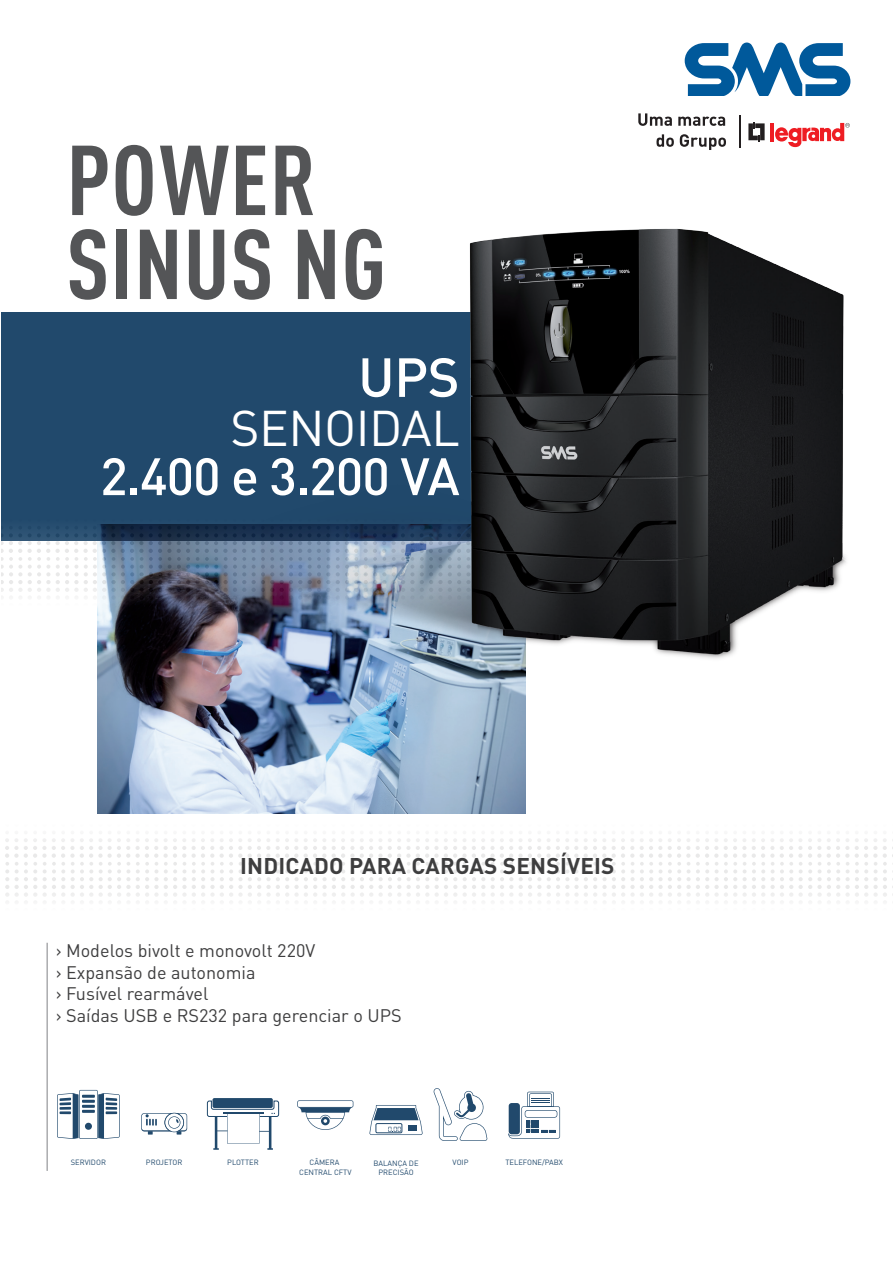
<style>
.page{position:relative;width:893px;height:1263px;background:#fff}
.page>*{position:absolute;margin:0;border:0;box-sizing:border-box;transform-origin:0 0}
.Sottotitolo_50{font:700 condensed 97.5px "DIN Pro";letter-spacing:.01em;color:#545557}
.t1{font:500 54.15px "DIN Pro";color:#fff}
.t2{font:500 51.75px "DIN Pro";letter-spacing:-.02em;color:#fff}
.t3{font:49.5px "DIN Pro";letter-spacing:-.01em;color:#fff}
.t4{font:700 22.5px "DIN Pro";letter-spacing:.01em;color:#3e3e3f}
.t5{font:18px "DIN Pro";color:#3e3e3f}
.t6{font:7.5px "DIN Pro";color:#21496c}
</style>
<div class="page">
<svg style="left:57px;top:1090px;width:63px;height:49px"></svg>
<svg style="left:508px;top:1092px;width:52px;height:47px"></svg>
<svg style="left:297px;top:1100px;width:56px;height:30px"></svg>
<div style="left:212px;top:1098px;width:61px;height:10px;background:#21496c;border-radius:2px"></div>
<svg style="left:207px;top:1100px;width:72px;height:50px"></svg>
<hr style="left:222px;top:1112px;width:41px;height:2px;background:#21496c">
<svg style="left:141px;top:1113px;width:46px;height:21px"></svg>
<svg style="left:433px;top:1088px;width:54px;height:53px"></svg>
<svg style="left:369px;top:1105px;width:54px;height:30px"></svg>
<hr style="left:47px;top:943px;width:1px;height:228px;background:#808285">
<img style="left:98px;top:607px;width:56px;height:206px">
<div style="left:1px;top:312px;width:572px;height:228px;background:#21496c"></div>
<svg style="left:5px;top:838px;width:888px;height:59px"></svg>
<svg style="left:1px;top:524px;width:153px;height:83px"></svg>
<svg style="left:685px;top:43px;width:165px;height:53px"></svg>
<svg style="left:748px;top:122px;width:17px;height:20px"></svg>
<hr style="left:770px;top:123px;width:4px;height:18px;background:#ee1d23">
<svg style="left:775px;top:123px;width:75px;height:25px"></svg>
<hr style="left:740px;top:116px;width:1px;height:32px;background:#231f20">
<svg style="left:638px;top:113px;width:34px;height:13px"></svg>
<svg style="left:678px;top:117px;width:47px;height:9px"></svg>
<svg style="left:656px;top:134px;width:18px;height:13px"></svg>
<svg style="left:680px;top:134px;width:46px;height:16px"></svg>
<img style="left:154px;top:228px;width:706px;height:631px">
<p class="Sottotitolo_50" style="left:66px;top:107px;width:251px">POWER</p>
<p class="Sottotitolo_50" style="left:66px;top:191px;width:321px">SINUS NG</p>
<p class="t1" style="left:358px;top:333px;width:103px">UPS</p>
<p class="t3" style="left:231px;top:389px;width:231px">SENOIDAL</p>
<p class="t2" style="left:100px;top:434px;width:361px">2.400 e 3.200 VA</p>
<p class="t4" style="left:240px;top:847px;width:376px">INDICADO PARA CARGAS SENSÍVEIS</p>
<p class="t5" style="left:56px;top:936px;width:261px">› Modelos bivolt e monovolt 220V</p>
<p class="t5" style="left:56px;top:958px;width:201px">› Expansão de autonomia</p>
<p class="t5" style="left:56px;top:980px;width:154px">› Fusível rearmável</p>
<p class="t5" style="left:56px;top:1001px;width:347px">› Saídas USB e RS232 para gerenciar o UPS</p>
<p class="t6" style="left:71px;top:1157px;width:37px">SERVIDOR</p>
<p class="t6" style="left:310px;top:1157px;width:31px">CÂMERA</p>
<p class="t6" style="left:505px;top:1157px;width:59px">TELEFONE/PABX</p>
<p class="t6" style="left:299px;top:1166px;width:54px">CENTRAL CFTV</p>
<p class="t6" style="left:146px;top:1156px;width:38px">PROJETOR</p>
<p class="t6" style="left:227px;top:1157px;width:33px">PLOTTER</p>
<p class="t6" style="left:373px;top:1157px;width:47px">BALANÇA DE</p>
<p class="t6" style="left:453px;top:1157px;width:17px">VOIP</p>
<p class="t6" style="left:378px;top:1166px;width:37px">PRECISÃO</p>
</div>
